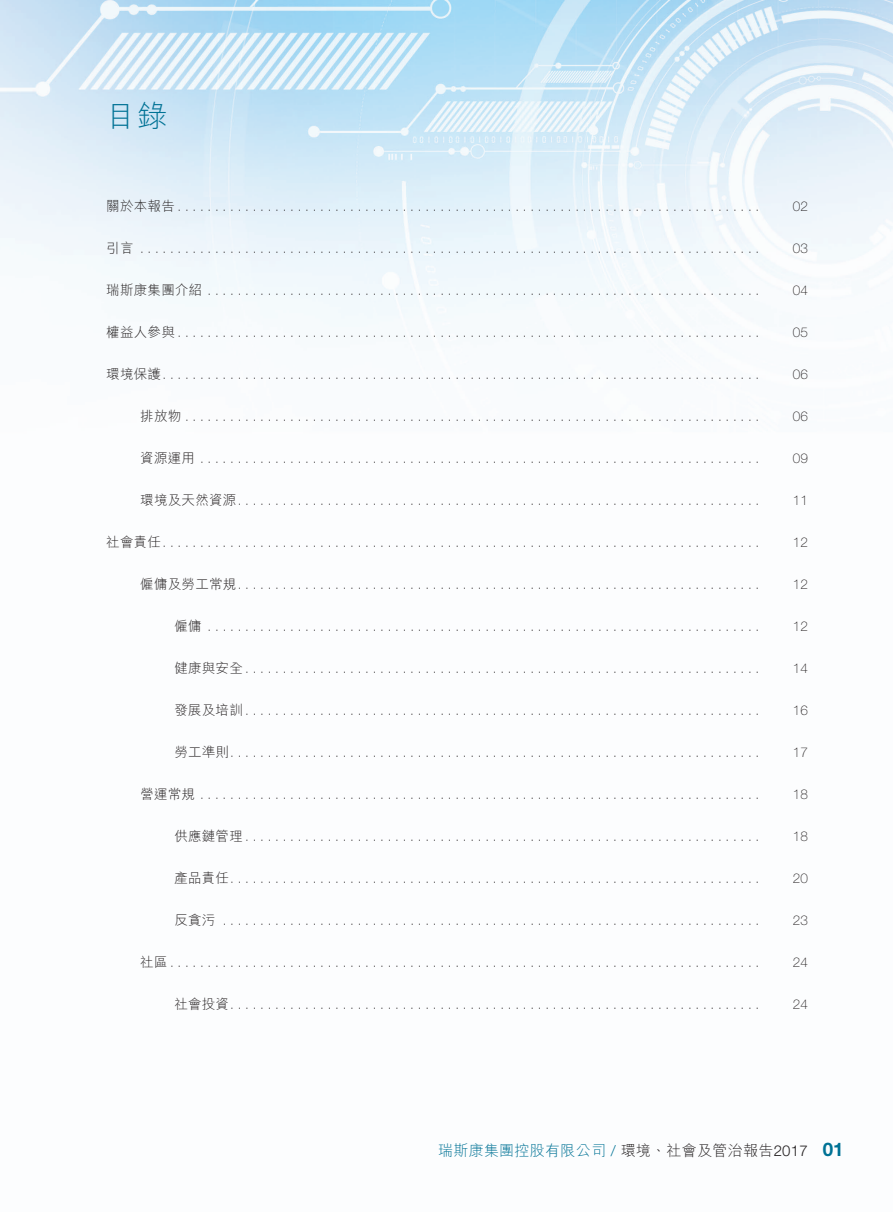
<style>
.page{position:relative;width:893px;height:1212px;background:#fff}
.page>*{position:absolute;margin:0;border:0;box-sizing:border-box;transform-origin:0 0}
.t1{font:300 30px "M Hei HK";color:#007295}
.t2{font:700 18.75px "Helvetica Neue LT Std";color:#007295}
.t3{font:300 15px "M Hei HK";letter-spacing:.02em;color:#007295}
._50_Table_txt{font:100 13.5px "Helvetica Neue LT Std";color:#231f20}
._50_Table_txt-2{font:300 13.5px "M Hei HK";color:#231f20}
.s1{font-family:"M Hei HK";font-weight:300}
.s2{font-family:"Helvetica Neue LT Std"}
.s3{color:#231f20}
.s4{font-family:"Helvetica Neue LT Std";color:#231f20}
</style>
<div class="page">
<img style="left:0;top:0;width:893px;height:350px">
<p class="t1" style="left:106px;top:100px;width:63px">目錄</p>
<p class="_50_Table_txt" style="left:106px;top:198px;width:655px"><span class="s1">關於本報告</span> ..............................................................................</p>
<p class="_50_Table_txt" style="left:793px;top:198px;width:17px">02</p>
<p class="_50_Table_txt-2" style="left:106px;top:241px;width:29px">引言</p>
<p class="_50_Table_txt" style="left:140px;top:240px;width:621px">...................................................................................</p>
<p class="_50_Table_txt" style="left:793px;top:240px;width:17px">03</p>
<p class="_50_Table_txt" style="left:106px;top:282px;width:655px"><span class="s1">瑞斯康集團介紹</span> ..........................................................................</p>
<p class="_50_Table_txt" style="left:793px;top:282px;width:17px">04</p>
<p class="_50_Table_txt" style="left:106px;top:324px;width:655px"><span class="s1">權益人參與</span> ..............................................................................</p>
<p class="_50_Table_txt" style="left:793px;top:324px;width:17px">05</p>
<p class="_50_Table_txt" style="left:106px;top:366px;width:655px"><span class="s1">環境保護</span> ................................................................................</p>
<p class="_50_Table_txt" style="left:793px;top:366px;width:17px">06</p>
<p class="_50_Table_txt" style="left:140px;top:408px;width:621px"><span class="s1">排放物</span> .............................................................................</p>
<p class="_50_Table_txt" style="left:793px;top:408px;width:17px">06</p>
<p class="_50_Table_txt" style="left:140px;top:450px;width:621px"><span class="s1">資源運用</span> ...........................................................................</p>
<p class="_50_Table_txt" style="left:793px;top:450px;width:17px">09</p>
<p class="_50_Table_txt" style="left:140px;top:492px;width:621px"><span class="s1">環境及天然資源</span> ......................................................................</p>
<p class="_50_Table_txt" style="left:793px;top:492px;width:17px">11</p>
<p class="_50_Table_txt" style="left:106px;top:534px;width:655px"><span class="s1">社會責任</span> ................................................................................</p>
<p class="_50_Table_txt" style="left:793px;top:534px;width:17px">12</p>
<p class="_50_Table_txt" style="left:140px;top:576px;width:621px"><span class="s1">僱傭及勞工常規</span> ......................................................................</p>
<p class="_50_Table_txt" style="left:793px;top:576px;width:17px">12</p>
<p class="_50_Table_txt" style="left:174px;top:618px;width:586px"><span class="s1">僱傭</span> ..........................................................................</p>
<p class="_50_Table_txt" style="left:793px;top:618px;width:17px">12</p>
<p class="_50_Table_txt" style="left:174px;top:660px;width:586px"><span class="s1">健康與安全</span> .....................................................................</p>
<p class="_50_Table_txt" style="left:793px;top:660px;width:17px">14</p>
<p class="_50_Table_txt" style="left:174px;top:702px;width:586px"><span class="s1">發展及培訓</span> .....................................................................</p>
<p class="_50_Table_txt" style="left:793px;top:702px;width:17px">16</p>
<p class="_50_Table_txt" style="left:174px;top:744px;width:586px"><span class="s1">勞工準則</span> .......................................................................</p>
<p class="_50_Table_txt" style="left:793px;top:744px;width:17px">17</p>
<p class="_50_Table_txt" style="left:140px;top:786px;width:621px"><span class="s1">營運常規</span> ...........................................................................</p>
<p class="_50_Table_txt" style="left:793px;top:786px;width:17px">18</p>
<p class="_50_Table_txt" style="left:174px;top:828px;width:586px"><span class="s1">供應鏈管理</span> .....................................................................</p>
<p class="_50_Table_txt" style="left:793px;top:828px;width:17px">18</p>
<p class="_50_Table_txt" style="left:174px;top:870px;width:586px"><span class="s1">產品責任</span> .......................................................................</p>
<p class="_50_Table_txt" style="left:793px;top:870px;width:17px">20</p>
<p class="_50_Table_txt-2" style="left:174px;top:913px;width:43px">反貪污</p>
<p class="_50_Table_txt" style="left:223px;top:912px;width:538px">........................................................................</p>
<p class="_50_Table_txt" style="left:793px;top:912px;width:17px">23</p>
<p class="_50_Table_txt" style="left:140px;top:954px;width:621px"><span class="s1">社區</span> ...............................................................................</p>
<p class="_50_Table_txt" style="left:793px;top:954px;width:17px">24</p>
<p class="_50_Table_txt" style="left:174px;top:996px;width:586px"><span class="s1">社會投資</span> .......................................................................</p>
<p class="_50_Table_txt" style="left:793px;top:996px;width:17px">24</p>
<p class="t3" style="left:438px;top:1143px;width:371px">瑞斯康集團控股有限公司 <span class="s2">/</span> <span class="s3">環境、社會及管治報告</span><span class="s4">2017</span></p>
<p class="t2" style="left:823px;top:1138px;width:22px">01</p>
</div>
